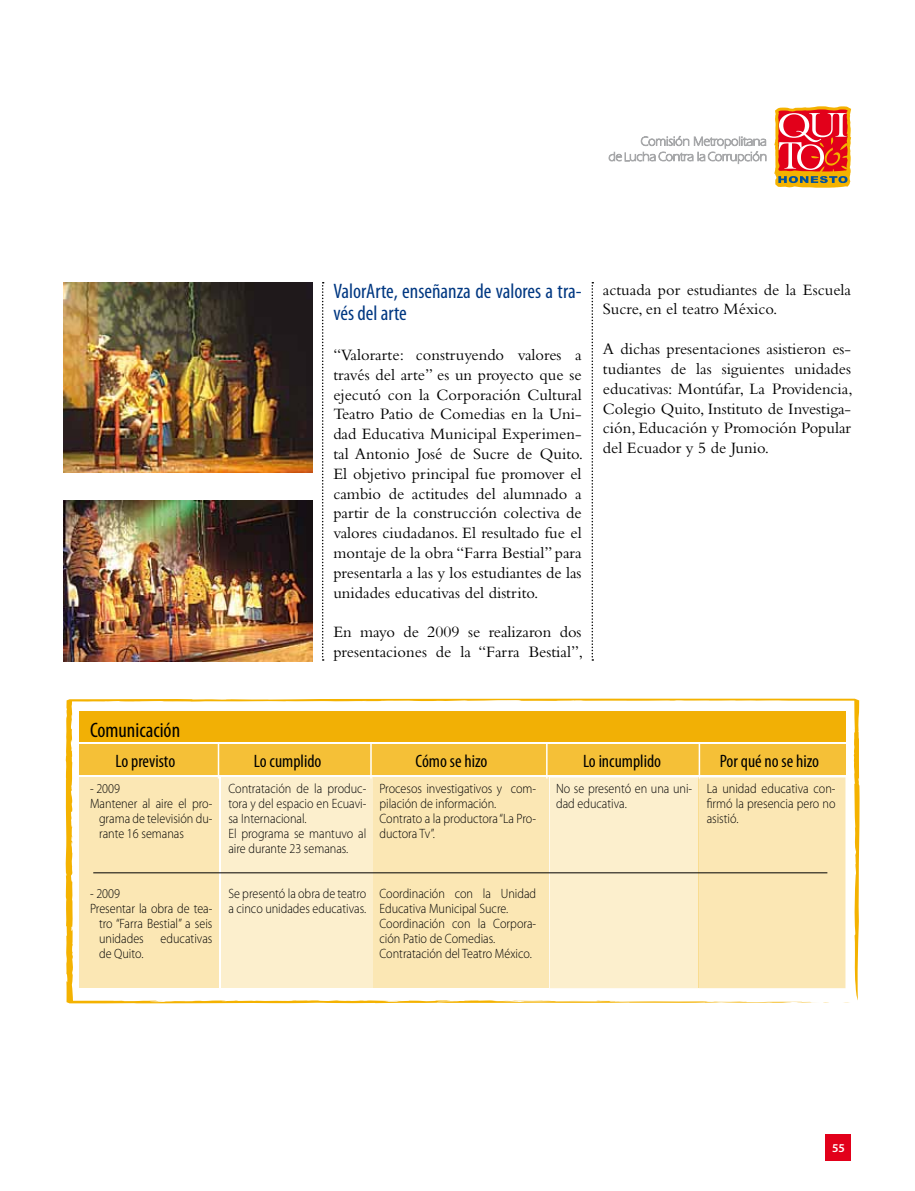
<style>
.page{position:relative;width:915px;height:1191px;background:#fff}
.page>*{position:absolute;margin:0;border:0;box-sizing:border-box;transform-origin:0 0}
.t1{font:condensed 21px/22.5px "Myriad Pro";color:#003882}
.t2{font:condensed 21px "Myriad Pro";color:#000}
.t3{font:condensed 18px "Myriad Pro";color:#000}
.t4{font:16.5px/19.8px "Bembo";color:#000;text-align:justify}
.t5{font:300 13.5px/15px "Myriad Pro";color:#000;scale:.9 1}
.t6{font:600 12px "Myriad Pro";color:#fff}
</style>
<div class="page">
<svg style="left:774px;top:106px;width:76px;height:82px;background:#e26142"></svg>
<svg style="left:608px;top:136px;width:157px;height:28px"></svg>
<div style="left:825px;top:1134px;width:25px;height:26px;background:#e2001a"></div>
<svg style="left:65px;top:698px;width:795px;height:305px"></svg>
<svg style="left:564px;top:1001px;width:19px;height:1px"></svg>
<svg style="left:502px;top:1000px;width:15px;height:1px"></svg>
<svg style="left:391px;top:1000px;width:12px;height:1px"></svg>
<div style="left:79px;top:777px;width:140px;height:211px;background:#fbe7b4"></div>
<div style="left:221px;top:777px;width:152px;height:211px;background:#fcefcd"></div>
<div style="left:373px;top:777px;width:175px;height:211px;background:#fbe7b4"></div>
<svg style="left:549px;top:777px;width:296px;height:211px;background:#fbeac0"></svg>
<hr style="left:698px;top:777px;width:1px;height:211px;background:#f9dc90">
<svg style="left:322px;top:282px;width:1px;height:378px"></svg>
<svg style="left:591px;top:282px;width:2px;height:378px"></svg>
<img style="left:64px;top:500px;width:248px;height:162px">
<img style="left:64px;top:282px;width:248px;height:190px">
<div style="left:79px;top:744px;width:766px;height:30px;background:#f5c037"></div>
<hr style="left:93px;top:872px;width:734px;height:1px;background:#000">
<hr style="left:218px;top:739px;width:1px;height:39px;background:#fff">
<hr style="left:370px;top:739px;width:1px;height:39px;background:#fff">
<hr style="left:546px;top:739px;width:1px;height:39px;background:#fff">
<hr style="left:698px;top:739px;width:2px;height:39px;background:#fff">
<div style="left:79px;top:711px;width:766px;height:31px;background:#f2b005"></div>
<p class="t2" style="left:90px;top:717px;width:92px">Comunicación</p>
<p class="t1" style="left:333px;top:279px;width:250px">ValorArte, enseñanza de valores a tra&shy;vés del arte</p>
<p class="t4" style="left:333px;top:344px;width:251px">“Valorarte: construyendo valores a través del arte” es un proyecto que se ejecutó con la Corporación Cultural teatro Patio de Comedias en la Uni&shy;dad educativa Municipal experimen&shy;tal Antonio José de Sucre de Quito. el objetivo principal fue promover el cambio de actitudes del alumnado a partir de la construcción colectiva de valores ciudadanos. el resultado fue el montaje de la obra “Farra Bestial” para presentarla a las y los estudiantes de las unidades educativas del distrito.</p>
<p class="t4" style="left:333px;top:622px;width:251px">en mayo de 2009 se realizaron dos presentaciones de la “Farra Bestial”,</p>
<p class="t4" style="left:602px;top:279px;width:250px">actuada por estudiantes de la escuela<br>Sucre, en el teatro México.</p>
<p class="t4" style="left:602px;top:339px;width:251px">A dichas presentaciones asistieron es&shy;tudiantes de las siguientes unidades educativas: Montúfar, La Providencia, Colegio Quito, Instituto de Investiga&shy;ción, educación y Promoción Popular del ecuador y 5 de Junio.</p>
<p class="t3" style="left:116px;top:750px;width:61px">Lo previsto</p>
<p class="t3" style="left:254px;top:750px;width:69px">Lo cumplido</p>
<p class="t3" style="left:415px;top:750px;width:73px">Cómo se hizo</p>
<p class="t3" style="left:583px;top:750px;width:80px">Lo incumplido</p>
<p class="t3" style="left:719px;top:750px;width:101px">Por qué no se hizo</p>
<p class="t5" style="left:90px;top:781px;width:35px">- 2009</p>
<p class="t5" style="left:90px;top:796px;width:137px">Mantener al aire el pro-</p>
<p class="t5" style="left:99px;top:811px;width:127px">grama de televisión du-</p>
<p class="t5" style="left:99px;top:826px;width:96px">rante 16 semanas</p>
<p class="t5" style="left:90px;top:886px;width:35px">- 2009</p>
<p class="t5" style="left:90px;top:901px;width:137px">Presentar la obra de tea-</p>
<p class="t5" style="left:99px;top:916px;width:127px">tro “Farra bestial” a seis</p>
<p class="t5" style="left:99px;top:931px;width:127px">unidades educativas</p>
<p class="t5" style="left:99px;top:946px;width:51px">de Quito.</p>
<p class="t5" style="left:228px;top:781px;width:155px">Contratación de la produc&shy;tora y del espacio en ecuavi&shy;sa internacional.<br>el programa se mantuvo al aire durante 23 semanas.</p>
<p class="t5" style="left:228px;top:886px;width:155px">se presentó la obra de teatro a cinco unidades educativas.</p>
<p class="t5" style="left:379px;top:781px;width:176px">Procesos investigativos y com&shy;pilación de información.<br>Contrato a la productora “la Pro&shy;ductora tv”.</p>
<p class="t5" style="left:379px;top:886px;width:176px">Coordinación con la unidad educativa Municipal sucre.<br>Coordinación con la Corpora&shy;ción Patio de Comedias.<br>Contratación del teatro México.</p>
<p class="t5" style="left:556px;top:781px;width:153px">no se presentó en una uni&shy;dad educativa.</p>
<p class="t5" style="left:706px;top:781px;width:144px;text-align:justify">la unidad educativa con&shy;firmó la presencia pero no asistió.</p>
<p class="t6" style="left:831px;top:1140px;width:14px">55</p>
</div>
